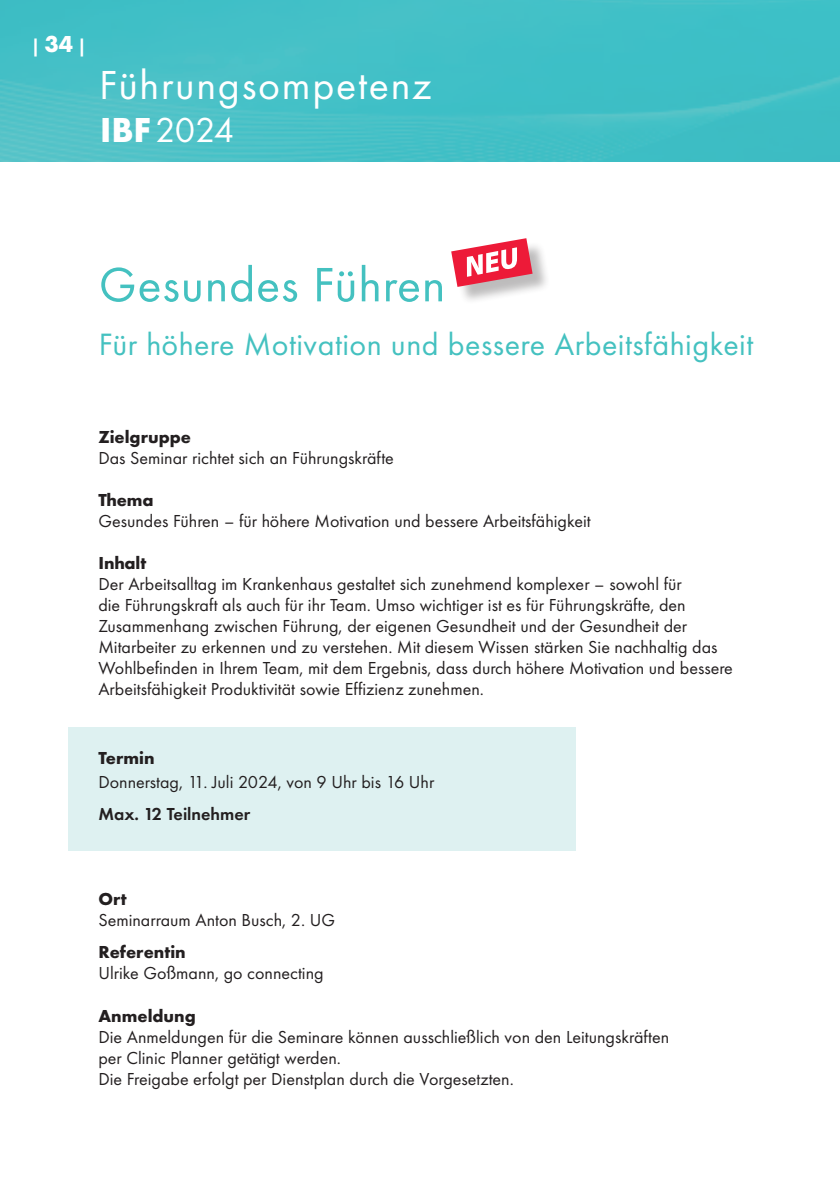
<style>
.page{position:relative;width:840px;height:1191px;background:#fff}
.page>*{position:absolute;margin:0;border:0;box-sizing:border-box;transform-origin:0 0}
.t1{font:50px "Futura PT";letter-spacing:.015em;color:#44c1c0}
.t2{font:42px "Futura PT";letter-spacing:.04em;color:#fff}
.t3{font:36px "Futura PT";color:#fff}
.t4{font:32px "Futura PT";letter-spacing:.015em;color:#44c1c0}
.t5{font:18px/21px "Futura PT";color:#231f20}
.t6{font:700 18px "Futura PT";color:#231f20}
.t7{font:600 18px "Futura PT";color:#231f20}
.t8{font:700 18px "Futura PT";color:#fff}
.s1{font-size:24px}
.s2{font-weight:700}
</style>
<div class="page">
<img style="left:0;top:0;width:839px;height:161px">
<div style="left:68px;top:727px;width:507px;height:123px;background:#def1f1"></div>
<div style="left:454px;top:241px;width:96px;height:64px;background:#231f20;opacity:.3"></div>
<svg style="left:451px;top:238px;width:81px;height:49px"></svg>
<p class="t8" style="left:31px;top:35px;width:57px">| <span class="s1">34</span> |</p>
<h2 class="t2" style="left:99px;top:61px;width:333px">Führungsompetenz</h2>
<h3 class="t3" style="left:100px;top:109px;width:136px"><span class="s2">IBF</span> 2024</h3>
<h1 class="t1" style="left:99px;top:255px;width:348px">Gesundes Führen</h1>
<h3 class="t4" style="left:99px;top:326px;width:655px">Für höhere Motivation und bessere Arbeitsfähigkeit</h3>
<p class="t6" style="left:98px;top:426px;width:94px">Zielgruppe</p>
<p class="t5" style="left:98px;top:448px;width:297px">Das Seminar richtet sich an Führungskräfte</p>
<p class="t6" style="left:98px;top:489px;width:57px">Thema</p>
<p class="t5" style="left:98px;top:511px;width:493px">Gesundes Führen – für höhere Motivation und bessere Arbeitsfähigkeit</p>
<p class="t6" style="left:98px;top:552px;width:49px">Inhalt</p>
<p class="t5" style="left:98px;top:574px;width:635px">Der Arbeitsalltag im Krankenhaus gestaltet sich zunehmend komplexer – sowohl für<br>die Führungskraft als auch für ihr Team. Umso wichtiger ist es für Führungskräfte, den Zusammenhang zwischen Führung, der eigenen Gesundheit und der Gesundheit der Mitarbeiter zu erkennen und zu verstehen. Mit diesem Wissen stärken Sie nachhaltig das Wohlbefinden in Ihrem Team, mit dem Ergebnis, dass durch höhere Motivation und bessere Arbeitsfähigkeit Produktivität sowie Effizienz zunehmen.</p>
<p class="t6" style="left:98px;top:746px;width:58px">Termin</p>
<p class="t5" style="left:98px;top:771px;width:337px">Donnerstag, 11. Juli 2024, von 9 Uhr bis 16 Uhr</p>
<p class="t7" style="left:98px;top:802px;width:153px">Max. 12 Teilnehmer</p>
<p class="t6" style="left:98px;top:887px;width:30px">Ort</p>
<p class="t5" style="left:98px;top:909px;width:238px">Seminarraum Anton Busch, 2. UG</p>
<p class="t6" style="left:98px;top:940px;width:89px">Referentin</p>
<p class="t5" style="left:98px;top:962px;width:227px">Ulrike Goßmann, go connecting</p>
<p class="t6" style="left:98px;top:1004px;width:99px">Anmeldung</p>
<p class="t5" style="left:98px;top:1026px;width:572px">Die Anmeldungen für die Seminare können ausschließlich von den Leitungskräften per Clinic Planner getätigt werden.<br>Die Freigabe erfolgt per Dienstplan durch die Vorgesetzten.</p>
</div>
